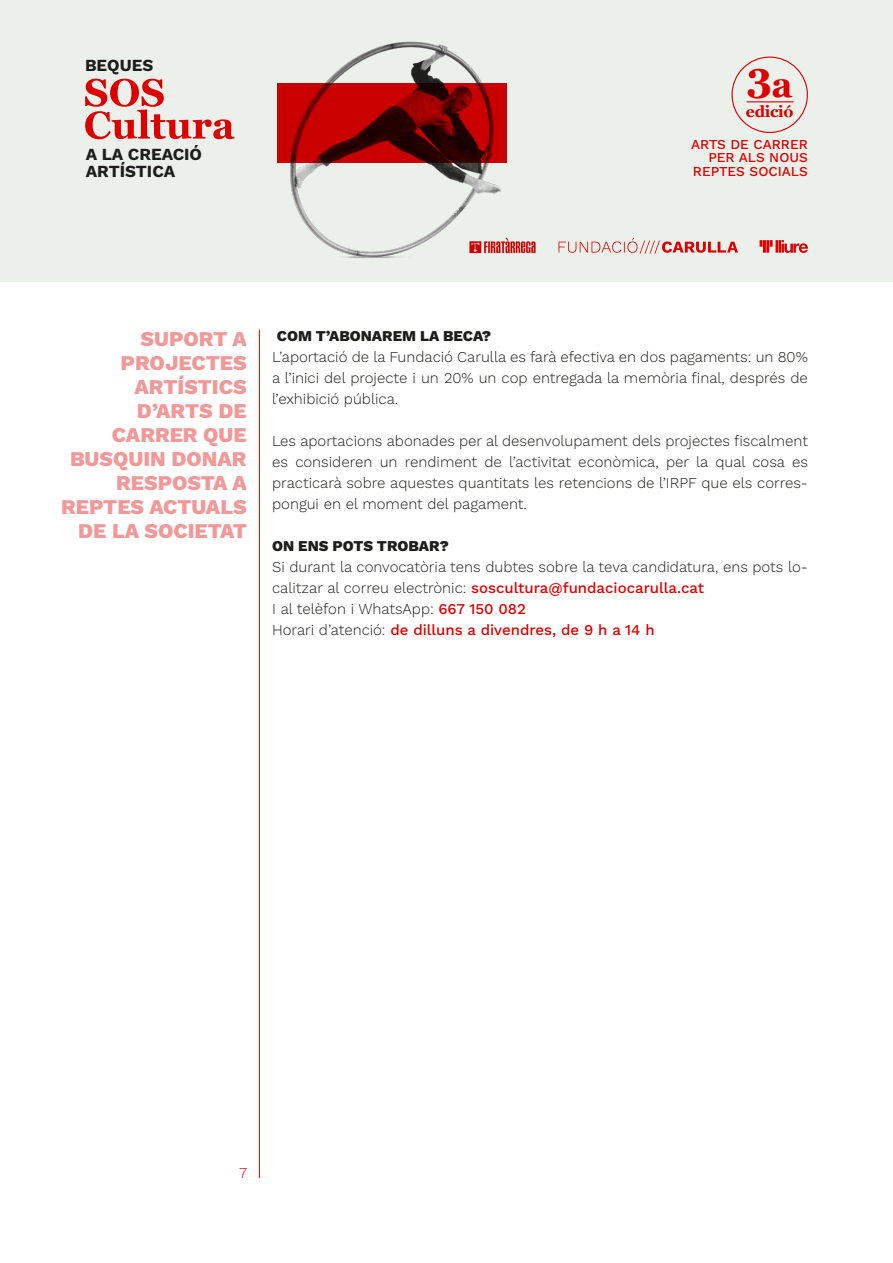
<style>
.page{position:relative;width:893px;height:1263px;background:#fff}
.page>*{position:absolute;margin:0;border:0;box-sizing:border-box;transform-origin:0 0}
.t1{font:700 40.8px "Georgia";color:#dc0000}
.t2{font:800 21px/24px "Work Sans";color:#f19999;text-align:right}
.t3{font:700 16.95px "Work Sans";color:#1d1d1b}
.t4{font:700 15.75px "Georgia";letter-spacing:-.02em;color:#dc0000}
.t5{font:300 15px/21px "Work Sans";color:#1d1d1b;text-align:justify}
.t6{font:500 15px "Work Sans";color:#dc0000}
.t7{font:800 15px "Work Sans";color:#1d1d1b}
.t8{font:300 15px "Work Sans";color:#dc0000}
.t9{font:500 13.65px/13.6px "Work Sans";color:#dc0000;text-align:right}
.s1{font-weight:500;color:#dc0000}
.s2{font-weight:300;color:#1d1d1b}
</style>
<div class="page">
<hr style="left:259px;top:330px;width:1px;height:848px;background:#dc0000">
<div style="left:0;top:0;width:893px;height:281px;background:#ebf0eb"></div>
<svg style="left:85px;top:79px;width:149px;height:60px"></svg>
<hr style="left:747px;top:101px;width:46px;height:1px;background:#dc0000">
<div style="left:731px;top:57px;width:77px;height:76px;border:1px solid #dc0000;border-radius:50%"></div>
<svg style="left:760px;top:240px;width:48px;height:13px"></svg>
<svg style="left:558px;top:238px;width:180px;height:16px"></svg>
<img style="left:517px;top:241px;width:19px;height:13px">
<img style="left:277px;top:41px;width:240px;height:217px">
<svg style="left:277px;top:83px;width:229px;height:79px;background:#910000"></svg>
<p class="t3" style="left:85px;top:53px;width:70px">BEQUES</p>
<p class="t3" style="left:86px;top:142px;width:118px">A LA CREACIÓ</p>
<p class="t3" style="left:86px;top:159px;width:91px">ARTÍSTICA</p>
<p class="t1" style="left:747px;top:46px;width:47px">3<sub>a</sub></p>
<p class="t4" style="left:746px;top:100px;width:49px">edició</p>
<p class="t9" style="left:691px;top:137px;width:118px">ARTS DE CARRER<br>PER ALS NOUS<br>REPTES SOCIALS</p>
<p class="t2" style="left:61px;top:326px;width:187px">SUPORT A<br>PROJECTES<br>ARTÍSTICS<br>D’ARTS DE<br>CARRER QUE<br>BUSQUIN DONAR<br>RESPOSTA A<br>REPTES ACTUALS<br>DE LA SOCIETAT</p>
<p class="t7" style="left:277px;top:324px;width:216px">COM T’ABONAREM LA BECA?</p>
<p class="t5" style="left:272px;top:346px;width:537px">L’aportació de la Fundació Carulla es farà efectiva en dos pagaments: un 80% a l’inici del projecte i un 20% un cop entregada la memòria final, després de l’exhibició pública.</p>
<p class="t5" style="left:272px;top:430px;width:537px">Les aportacions abonades per al desenvolupament dels projectes fiscalment es consideren un rendiment de l’activitat econòmica, per la qual cosa es practicarà sobre aquestes quantitats les retencions de l’IRPF que els corres&shy;pongui en el moment del pagament.</p>
<p class="t7" style="left:272px;top:534px;width:178px">ON ENS POTS TROBAR?</p>
<p class="t5" style="left:272px;top:556px;width:537px">Si durant la convocatòria tens dubtes sobre la teva candidatura, ens pots lo&shy;calitzar al correu electrònic: <span class="s1">soscultura@fundaciocarulla.cat</span></p>
<p class="t5" style="left:272px;top:598px;width:255px">I al telèfon i WhatsApp: <span class="s1">667 150 082</span></p>
<p class="t6" style="left:272px;top:618px;width:384px"><span class="s2">Horari d’atenció:</span> de dilluns a divendres, de 9 h a 14 h</p>
<p class="t8" style="left:239px;top:1162px;width:9px">7</p>
</div>
